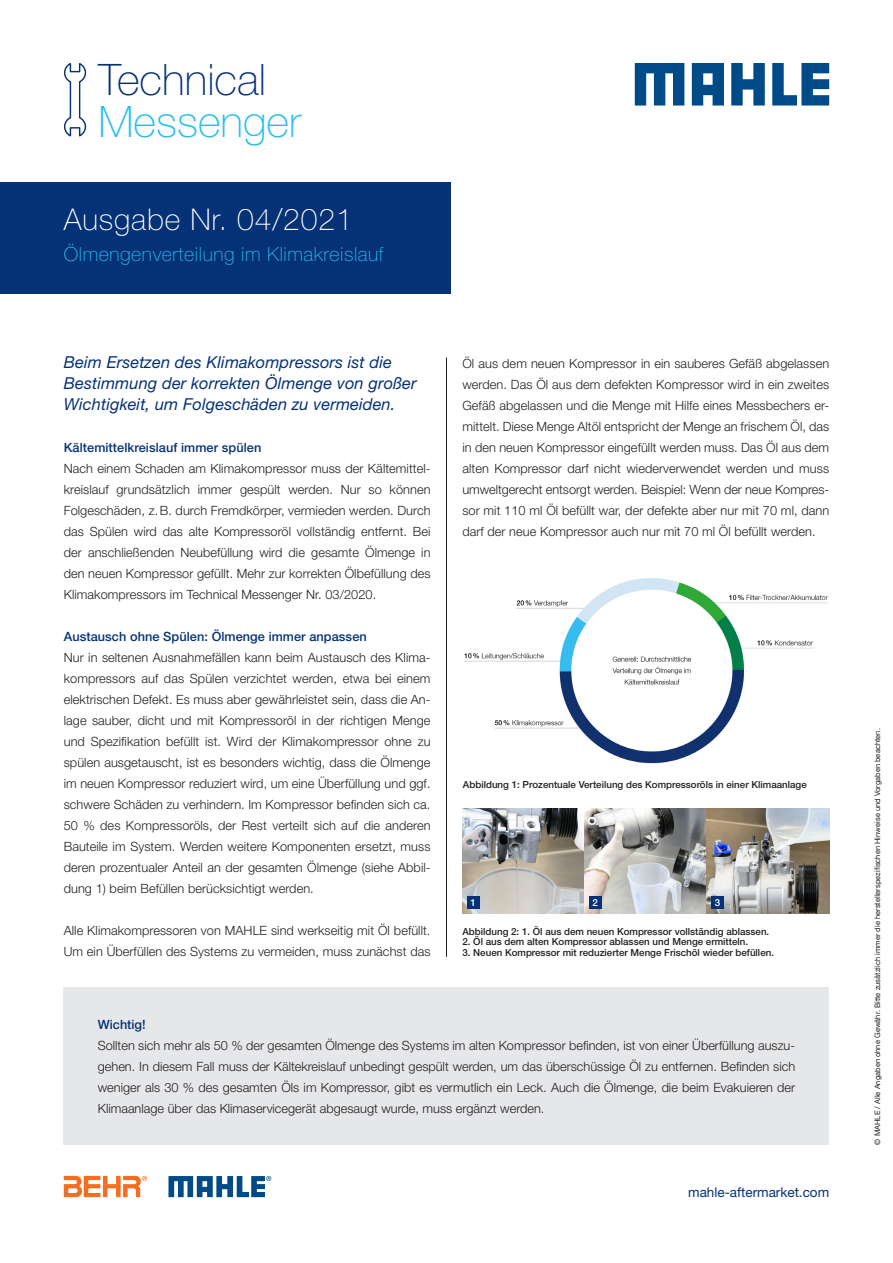
<style>
.page{position:relative;width:893px;height:1263px;background:#fff}
.page>*{position:absolute;margin:0;border:0;box-sizing:border-box;transform-origin:0 0}
.XX___100___Copy___He{font:100 43.5px/42px "Helvetica Neue LT Pro";color:#053276}
.XX___080___Flag_Titl{font:100 30px "Helvetica Neue LT Pro";letter-spacing:.03em;color:#fff}
.AM___080___Flag_Titl{font:100 19.5px "Helvetica Neue LT Pro";letter-spacing:.03em;color:#26bff0}
.XX___100___Chapter{font:italic 16.5px/21px "Helvetica Neue LT Pro";letter-spacing:.005em;color:#053276}
.XX___100___Copy___UR{font:13.5px "Helvetica Neue LT Pro";color:#053276}
.XX___100___Copy___No{font:300 12.75px/21px "Helvetica Neue LT Pro";letter-spacing:.005em;color:#231f20;text-align:justify}
.XX___100___Copy___No-2{font:500 12.75px "Helvetica Neue LT Pro";letter-spacing:.005em;color:#053276}
.XX___100___Copy___He-2{font:500 12.75px "Helvetica Neue LT Pro";color:#053276}
.XX___100___Index___I{font:500 9.75px "Helvetica Neue LT Pro";color:#231f20}
.XX___100___Index___I-2{font:500 9.75px "Helvetica Neue LT Pro";color:#fff}
._01_Mahle_Copy_Block{font:7.5px "Helvetica Neue LT Com";letter-spacing:.005em;color:#231f20}
.s1{color:#26bff0}
</style>
<div class="page">
<svg style="left:64px;top:63px;width:23px;height:74px"></svg>
<img style="left:462px;top:809px;width:123px;height:105px">
<svg style="left:585px;top:808px;width:122px;height:106px;background:#adadac"></svg>
<svg style="left:707px;top:808px;width:122px;height:106px;background:#9f9c96"></svg>
<div style="left:64px;top:987px;width:765px;height:158px;background:#e6e7e9"></div>
<hr style="left:446px;top:357px;width:1px;height:600px;background:#231f20">
<img style="left:464px;top:578px;width:364px;height:186px">
<svg style="left:168px;top:1176px;width:103px;height:21px"></svg>
<svg style="left:64px;top:1175px;width:83px;height:22px"></svg>
<div style="left:0;top:183px;width:451px;height:111px;background:#053276"></div>
<div style="left:467px;top:896px;width:12px;height:13px;background:#053276"></div>
<div style="left:589px;top:896px;width:13px;height:13px;background:#053276"></div>
<div style="left:711px;top:896px;width:13px;height:13px;background:#053276"></div>
<svg style="left:635px;top:63px;width:49px;height:43px"></svg>
<svg style="left:731px;top:63px;width:34px;height:43px"></svg>
<svg style="left:772px;top:63px;width:57px;height:43px"></svg>
<svg style="left:692px;top:63px;width:32px;height:43px"></svg>
<p class="XX___100___Copy___He" style="left:98px;top:58px;width:204px">Technical<br><span class="s1">Messenger</span></p>
<p class="XX___080___Flag_Titl" style="left:64px;top:201px;width:290px">Ausgabe Nr. 04/2021</p>
<p class="AM___080___Flag_Titl" style="left:64px;top:243px;width:321px">Ölmengenverteilung im Klimakreislauf</p>
<p class="XX___100___Chapter" style="left:64px;top:351px;width:354px">Beim Ersetzen des Klimakompressors ist die<br>Bestimmung der korrekten Ölmenge von großer<br>Wichtigkeit, um Folgeschäden zu vermeiden.</p>
<p class="XX___100___Copy___No-2" style="left:64px;top:439px;width:199px">Kältemittelkreislauf immer spülen</p>
<p class="XX___100___Copy___No" style="left:64px;top:457px;width:368px">Nach einem Schaden am Klimakompressor muss der Kältemittel&shy;kreislauf grundsätzlich immer gespült werden. Nur so können Folgeschäden, z. B. durch Fremdkörper, vermieden werden. Durch das Spülen wird das alte Kompressoröl vollständig entfernt. Bei der anschließenden Neubefüllung wird die gesamte Ölmenge in den neuen Kompressor gefüllt. Mehr zur korrekten Ölbefüllung des Klimakompressors im Technical Messenger Nr. 03/2020.</p>
<p class="XX___100___Copy___No-2" style="left:64px;top:628px;width:305px">Austausch ohne Spülen: Ölmenge immer anpassen</p>
<p class="XX___100___Copy___No" style="left:64px;top:646px;width:368px">Nur in seltenen Ausnahmefällen kann beim Austausch des Klima&shy;kompressors auf das Spülen verzichtet werden, etwa bei einem elektrischen Defekt. Es muss aber gewährleistet sein, dass die An&shy;lage sauber, dicht und mit Kompressoröl in der richtigen Menge und Spezifikation befüllt ist. Wird der Klimakompressor ohne zu spülen ausgetauscht, ist es besonders wichtig, dass die Ölmenge im neuen Kompressor reduziert wird, um eine Überfüllung und ggf. schwere Schäden zu verhindern. Im Kompressor befinden sich ca.<br>50 % des Kompressoröls, der Rest verteilt sich auf die anderen Bauteile im System. Werden weitere Komponenten ersetzt, muss deren prozentualer Anteil an der gesamten Ölmenge (siehe Abbil&shy;dung 1) beim Befüllen berücksichtigt werden.</p>
<p class="XX___100___Copy___No" style="left:64px;top:919px;width:368px">Alle Klimakompressoren von MAHLE sind werkseitig mit Öl befüllt.<br>Um ein Überfüllen des Systems zu vermeiden, muss zunächst das</p>
<p class="XX___100___Index___I" style="left:462px;top:925px;width:308px">Abbildung 2: 1. Öl aus dem neuen Kompressor vollständig ablassen.</p>
<p class="XX___100___Copy___No" style="left:462px;top:352px;width:368px">Öl aus dem neuen Kompressor in ein sauberes Gefäß abgelassen werden. Das Öl aus dem defekten Kompressor wird in ein zweites Gefäß abgelassen und die Menge mit Hilfe eines Messbechers er&shy;mittelt. Diese Menge Altöl entspricht der Menge an frischem Öl, das in den neuen Kompressor eingefüllt werden muss. Das Öl aus dem alten Kompressor darf nicht wiederverwendet werden und muss umweltgerecht entsorgt werden. Beispiel: Wenn der neue Kompres&shy;sor mit 110 ml Öl befüllt war, der defekte aber nur mit 70 ml, dann darf der neue Kompressor auch nur mit 70 ml Öl befüllt werden.</p>
<p class="XX___100___Index___I" style="left:463px;top:778px;width:345px">Abbildung 1: Prozentuale Verteilung des Kompressoröls in einer Klimaanlage</p>
<p class="XX___100___Index___I-2" style="left:470px;top:897px;width:7px">1</p>
<p class="XX___100___Index___I-2" style="left:593px;top:897px;width:7px">2</p>
<p class="XX___100___Index___I-2" style="left:715px;top:897px;width:7px">3</p>
<p class="XX___100___Index___I" style="left:462px;top:936px;width:287px">2. Öl aus dem alten Kompressor ablassen und Menge ermitteln.</p>
<p class="XX___100___Index___I" style="left:462px;top:946px;width:313px">3. Neuen Kompressor mit reduzierter Menge Frischöl wieder befüllen.</p>
<p class="XX___100___Copy___He-2" style="left:98px;top:1017px;width:49px">Wichtig!</p>
<p class="XX___100___Copy___No" style="left:98px;top:1035px;width:699px">Sollten sich mehr als 50 % der gesamten Ölmenge des Systems im alten Kompressor befinden, ist von einer Überfüllung auszu&shy;gehen. In diesem Fall muss der Kältekreislauf unbedingt gespült werden, um das überschüssige Öl zu entfernen. Befinden sich weniger als 30 % des gesamten Öls im Kompressor, gibt es vermutlich ein Leck. Auch die Ölmenge, die beim Evakuieren der Klimaanlage über das Klimaservicegerät abgesaugt wurde, muss ergänzt werden.</p>
<p class="XX___100___Copy___UR" style="left:688px;top:1184px;width:143px">mahle-aftermarket.com</p>
<p class="_01_Mahle_Copy_Block" style="left:873px;top:1145px;width:418px;rotate:-90deg">© MAHLE / Alle Angaben ohne Gewähr. Bitte zusätzlich immer die herstellerspezifischen Hinweise und Vorgaben beachten.</p>
</div>
